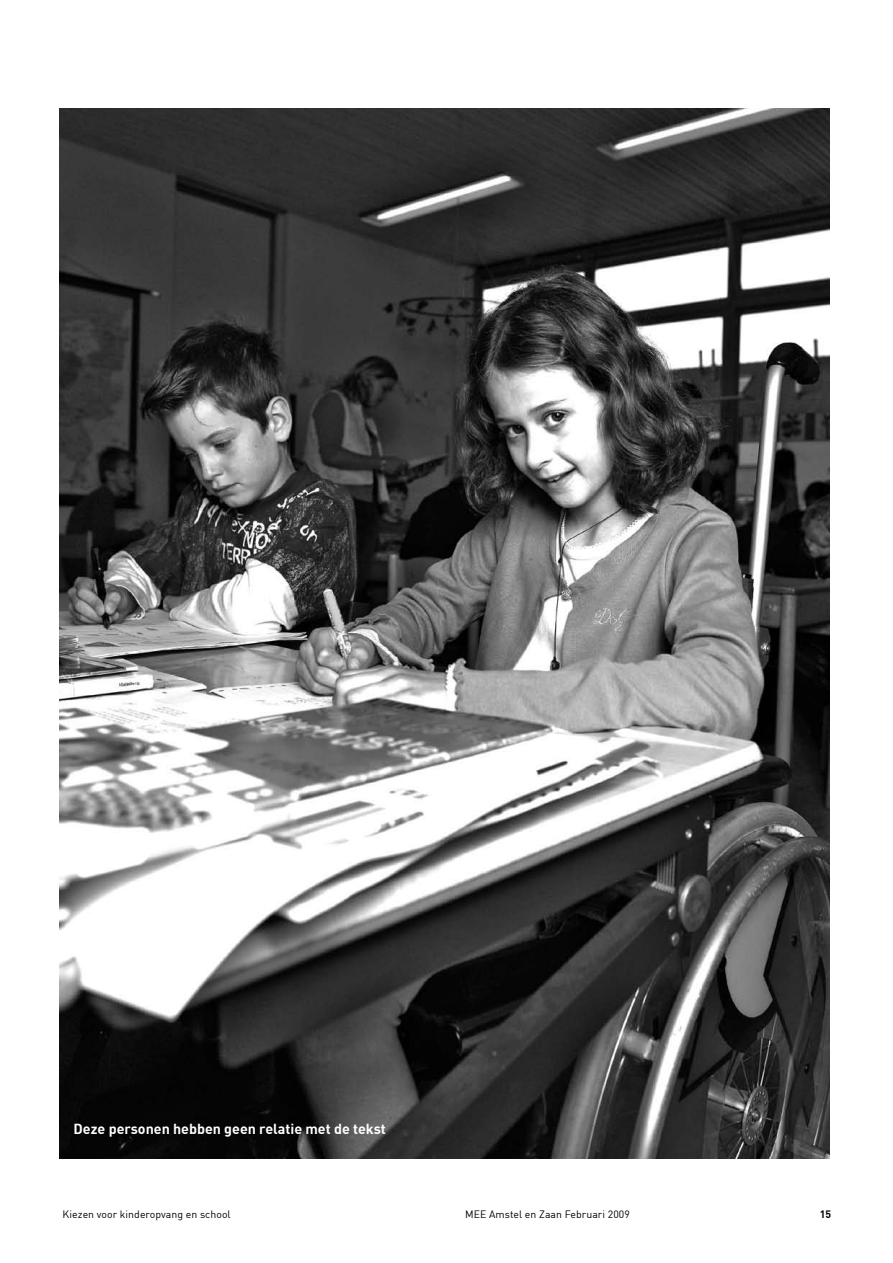
<style>
.page{position:relative;width:893px;height:1263px;background:#fff}
.page>*{position:absolute;margin:0;border:0;box-sizing:border-box;transform-origin:0 0}
.t1{font:700 14.25px "DIN";color:#fff}
.t2{font:10.5px "DIN";letter-spacing:.005em;color:#000}
.t3{font:700 10.5px "DIN";color:#000}
</style>
<div class="page">
<img style="left:59px;top:108px;width:770px;height:1050px">
<h1 class="t1" style="left:74px;top:1120px;width:314px">Deze personen hebben geen relatie met de tekst</h1>
<p class="t2" style="left:63px;top:1208px;width:170px">Kiezen voor kinderopvang en school</p>
<p class="t2" style="left:465px;top:1208px;width:166px">MEE Amstel en Zaan Februari 2009</p>
<p class="t3" style="left:820px;top:1207px;width:13px">15</p>
</div>
